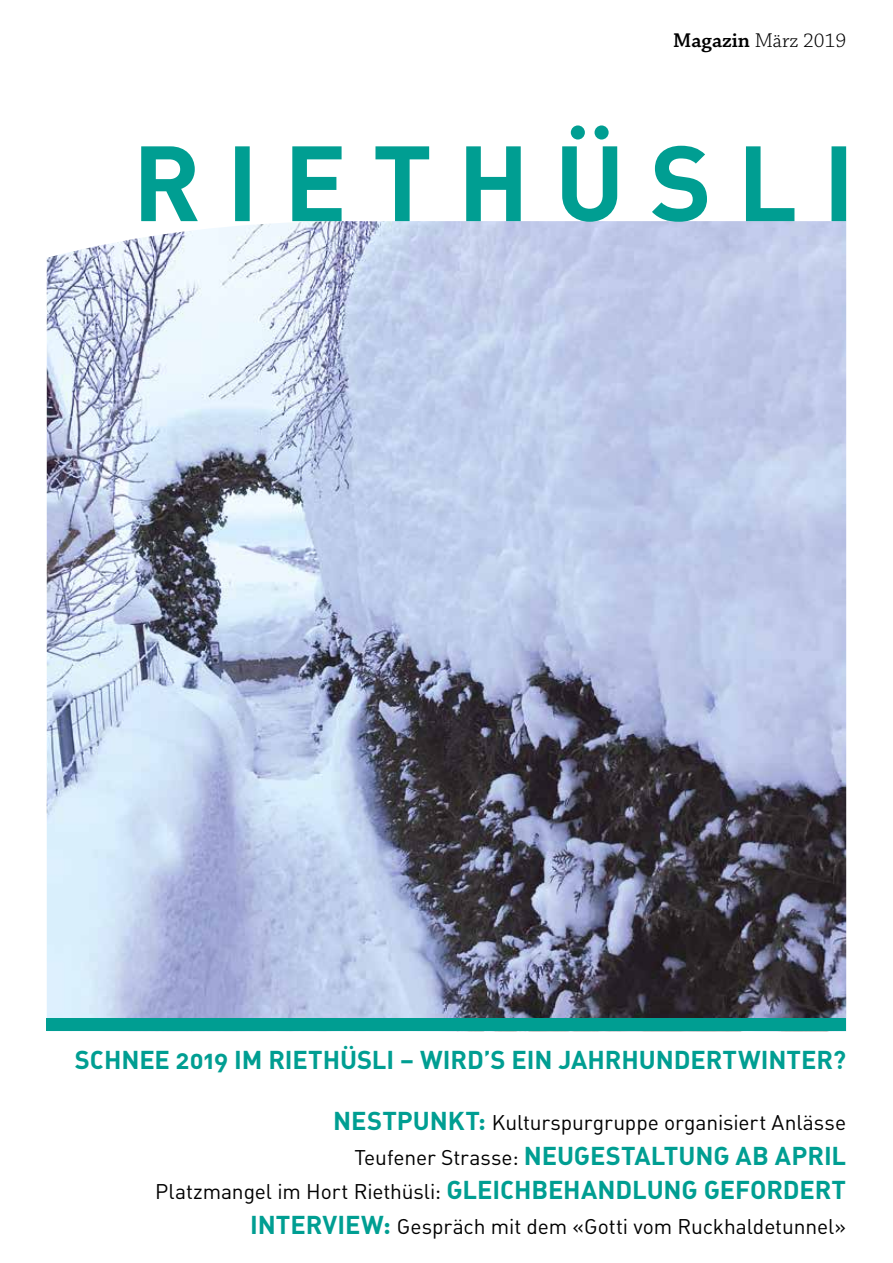
<style>
.page{position:relative;width:893px;height:1263px;background:#fff}
.page>*{position:absolute;margin:0;border:0;box-sizing:border-box;transform-origin:0 0}
.t1{font:25.5px "DIN Bold Alternate";letter-spacing:-.005em;color:#009e92}
.t2{font:21px/34.5px "DIN Regular Alternate";letter-spacing:-.005em;color:#000;text-align:right}
.t3{font:300 21px "Chaparral Pro";color:#000}
.s1{font-weight:600}
.s2{font-family:"DIN Bold Alternate";font-size:25.5px;color:#009e92}
.s3{font-family:"DIN Regular Alternate";font-size:21px;color:#000}
</style>
<div class="page">
<img style="left:47px;top:222px;width:799px;height:796px">
<div style="left:47px;top:1018px;width:799px;height:13px;background:#009e92"></div>
<svg style="left:141px;top:125px;width:705px;height:97px"></svg>
<p class="t3" style="left:673px;top:29px;width:175px"><span class="s1">Magazin</span> März 2019</p>
<p class="t1" style="left:75px;top:1043px;width:773px">SCHNEE 2019 IM RIETHÜSLI – WIRD’S EIN JAHRHUNDERTWINTER?</p>
<p class="t2" style="left:333px;top:1105px;width:514px"><span class="s2">NESTPUNKT:</span> Kulturspurgruppe organisiert Anlässe</p>
<p class="t1" style="left:354px;top:1139px;width:493px"><span class="s3">Teufener Strasse:</span> NEUGESTALTUNG AB APRIL</p>
<p class="t2" style="left:155px;top:1174px;width:692px">Platzmangel im Hort Riethüsli: <span class="s2">GLEICHBEHANDLUNG GEFORDERT<br>INTERVIEW:</span> Gespräch mit dem «Gotti vom Ruckhaldetunnel»</p>
</div>
